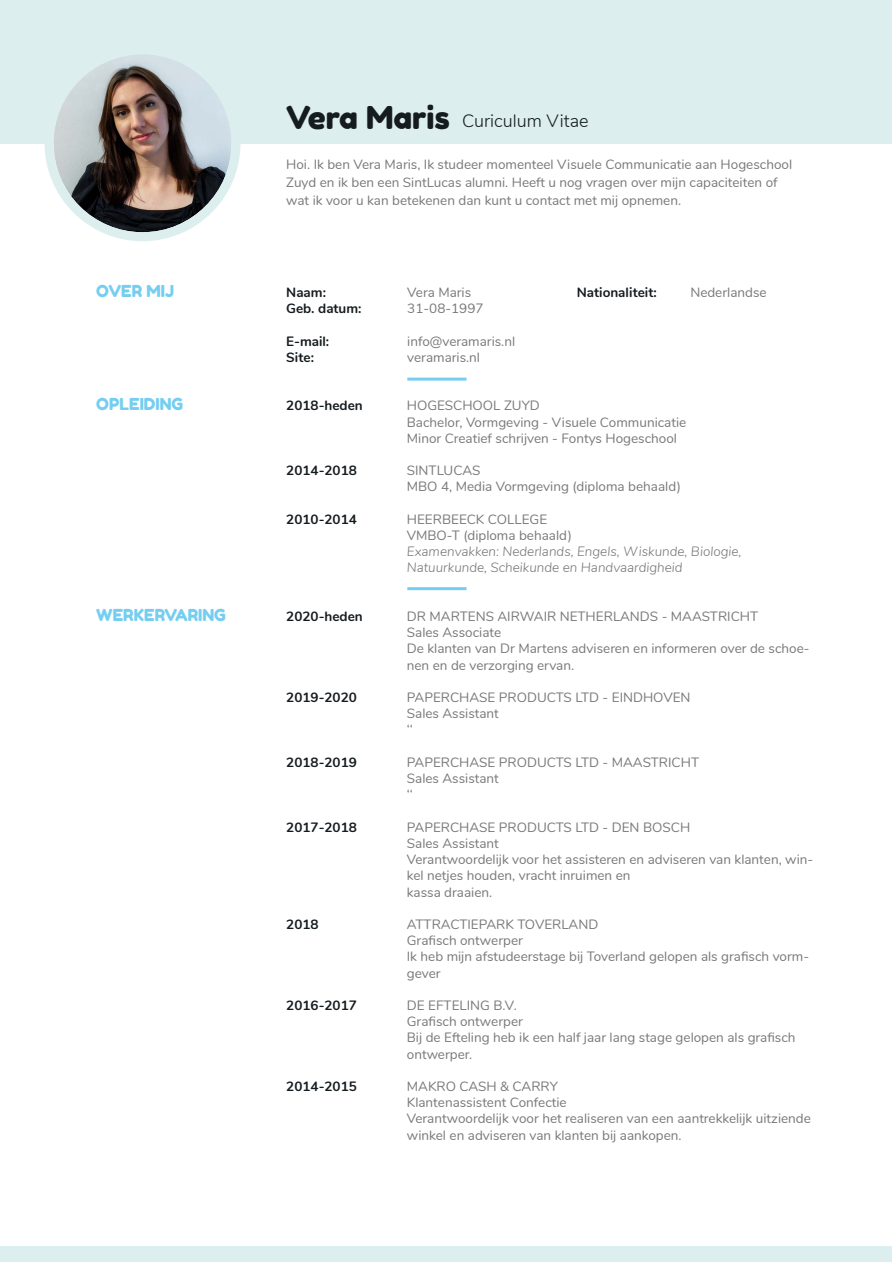
<style>
.page{position:relative;width:893px;height:1263px;background:#fff}
.page>*{position:absolute;margin:0;border:0;box-sizing:border-box;transform-origin:0 0}
.t1{font:31.5px "Fredoka One";color:#151b1e}
.t2{font:300 18px "Nunito";color:#151b1e}
.koptekst{font:16.5px "Fredoka One";color:#75cef1}
.Body{font:13.5px/16.2px "Nunito";color:#78787c}
.naam_bedrijf{font:13.5px "Nunito";color:#78787c}
.tussenkopje{font:700 13.5px "Nunito";color:#151b1e}
.Body-2{font:italic 300 13.5px/16.2px "Nunito";color:#78787c}
</style>
<div class="page">
<hr style="left:407px;top:378px;width:60px;height:3px;background:#75cef1">
<hr style="left:407px;top:587px;width:60px;height:3px;background:#75cef1">
<div style="left:1px;top:1247px;width:891px;height:15px;background:#dceeee"></div>
<div style="left:1px;top:0;width:891px;height:143px;background:#dceeee"></div>
<img style="left:54px;top:54px;width:177px;height:178px;border-radius:89px">
<div style="left:45px;top:45px;width:195px;height:196px;border:9px solid #dceeee;border-radius:50%"></div>
<p class="t1" style="left:286px;top:98px;width:165px">Vera Maris</p>
<p class="t2" style="left:462px;top:107px;width:128px">Curiculum Vitae</p>
<p class="Body" style="left:286px;top:155px;width:507px;line-height:18px">Hoi. Ik ben Vera Maris, Ik studeer momenteel Visuele Communicatie aan Hogeschool<br>Zuyd en ik ben een SintLucas alumni. Heeft u nog vragen over mijn capaciteiten of wat ik voor u kan betekenen dan kunt u contact met mij opnemen.</p>
<p class="koptekst" style="left:96px;top:281px;width:79px">OVER MIJ</p>
<p class="Body" style="left:407px;top:283px;width:65px">Vera Maris</p>
<p class="Body" style="left:407px;top:300px;width:78px">31-08-1997</p>
<p class="Body" style="left:407px;top:332px;width:109px">info@veramaris.nl</p>
<p class="Body" style="left:407px;top:348px;width:74px">veramaris.nl</p>
<p class="tussenkopje" style="left:577px;top:282px;width:82px">Nationaliteit:</p>
<p class="Body" style="left:690px;top:283px;width:78px">Nederlandse</p>
<p class="tussenkopje" style="left:286px;top:282px;width:41px">Naam:</p>
<p class="tussenkopje" style="left:286px;top:299px;width:77px">Geb. datum:</p>
<p class="tussenkopje" style="left:286px;top:331px;width:45px">E-mail:</p>
<p class="tussenkopje" style="left:286px;top:347px;width:29px">Site:</p>
<p class="tussenkopje" style="left:286px;top:396px;width:78px">2018-heden</p>
<p class="koptekst" style="left:96px;top:394px;width:89px">OPLEIDING</p>
<p class="naam_bedrijf" style="left:407px;top:396px;width:134px">HOGESCHOOL ZUYD</p>
<p class="Body" style="left:407px;top:413px;width:281px">Bachelor, Vormgeving - Visuele Communicatie</p>
<p class="Body" style="left:407px;top:429px;width:272px">Minor Creatief schrijven - Fontys Hogeschool</p>
<p class="naam_bedrijf" style="left:407px;top:461px;width:75px">SINTLUCAS</p>
<p class="Body" style="left:407px;top:478px;width:276px">MBO 4, Media Vormgeving (diploma behaald)</p>
<p class="naam_bedrijf" style="left:407px;top:509px;width:142px">HEERBEECK COLLEGE</p>
<p class="Body" style="left:407px;top:526px;width:167px">VMBO-T (diploma behaald)</p>
<p class="Body-2" style="left:407px;top:543px;width:336px">Examenvakken: Nederlands, Engels, Wiskunde, Biologie,<br>Natuurkunde, Scheikunde en Handvaardigheid</p>
<p class="naam_bedrijf" style="left:407px;top:606px;width:353px">DR MARTENS AIRWAIR NETHERLANDS - MAASTRICHT</p>
<p class="Body" style="left:407px;top:624px;width:96px">Sales Associate</p>
<p class="Body" style="left:407px;top:640px;width:404px">De klanten van Dr Martens adviseren en informeren over de schoe&shy;nen en de verzorging ervan.</p>
<p class="naam_bedrijf" style="left:407px;top:687px;width:285px">PAPERCHASE PRODUCTS LTD - EINDHOVEN</p>
<p class="Body" style="left:407px;top:705px;width:93px">Sales Assistant</p>
<p class="Body" style="left:407px;top:721px;width:8px">‘‘</p>
<p class="naam_bedrijf" style="left:407px;top:752px;width:294px">PAPERCHASE PRODUCTS LTD - MAASTRICHT</p>
<p class="Body" style="left:407px;top:769px;width:93px">Sales Assistant</p>
<p class="Body" style="left:407px;top:786px;width:8px">‘‘</p>
<p class="naam_bedrijf" style="left:407px;top:817px;width:285px">PAPERCHASE PRODUCTS LTD - DEN BOSCH</p>
<p class="Body" style="left:407px;top:834px;width:93px">Sales Assistant</p>
<p class="Body" style="left:407px;top:850px;width:408px">Verantwoordelijk voor het assisteren en adviseren van klanten, win&shy;kel netjes houden, vracht inruimen en</p>
<p class="Body" style="left:407px;top:883px;width:87px">kassa draaien.</p>
<p class="naam_bedrijf" style="left:407px;top:914px;width:193px">ATTRACTIEPARK TOVERLAND</p>
<p class="Body" style="left:407px;top:931px;width:118px">Grafisch ontwerper</p>
<p class="Body" style="left:407px;top:948px;width:404px">Ik heb mijn afstudeerstage bij Toverland gelopen als grafisch vorm&shy;gever</p>
<p class="naam_bedrijf" style="left:407px;top:995px;width:111px">DE EFTELING B.V.</p>
<p class="Body" style="left:407px;top:1012px;width:118px">Grafisch ontwerper</p>
<p class="Body" style="left:407px;top:1029px;width:390px">Bij de Efteling heb ik een half jaar lang stage gelopen als grafisch ontwerper.</p>
<p class="naam_bedrijf" style="left:407px;top:1076px;width:153px">MAKRO CASH &amp; CARRY</p>
<p class="Body" style="left:407px;top:1093px;width:161px">Klantenassistent Confectie</p>
<p class="Body" style="left:407px;top:1110px;width:405px">Verantwoordelijk voor het realiseren van een aantrekkelijk uitziende winkel en adviseren van klanten bij aankopen.</p>
<p class="tussenkopje" style="left:286px;top:461px;width:72px">2014-2018</p>
<p class="tussenkopje" style="left:286px;top:509px;width:72px">2010-2014</p>
<p class="koptekst" style="left:96px;top:605px;width:131px">WERKERVARING</p>
<p class="tussenkopje" style="left:286px;top:606px;width:78px">2020-heden</p>
<p class="tussenkopje" style="left:286px;top:687px;width:72px">2019-2020</p>
<p class="tussenkopje" style="left:286px;top:752px;width:72px">2018-2019</p>
<p class="tussenkopje" style="left:286px;top:817px;width:72px">2017-2018</p>
<p class="tussenkopje" style="left:286px;top:914px;width:34px">2018</p>
<p class="tussenkopje" style="left:286px;top:995px;width:72px">2016-2017</p>
<p class="tussenkopje" style="left:286px;top:1076px;width:72px">2014-2015</p>
</div>
